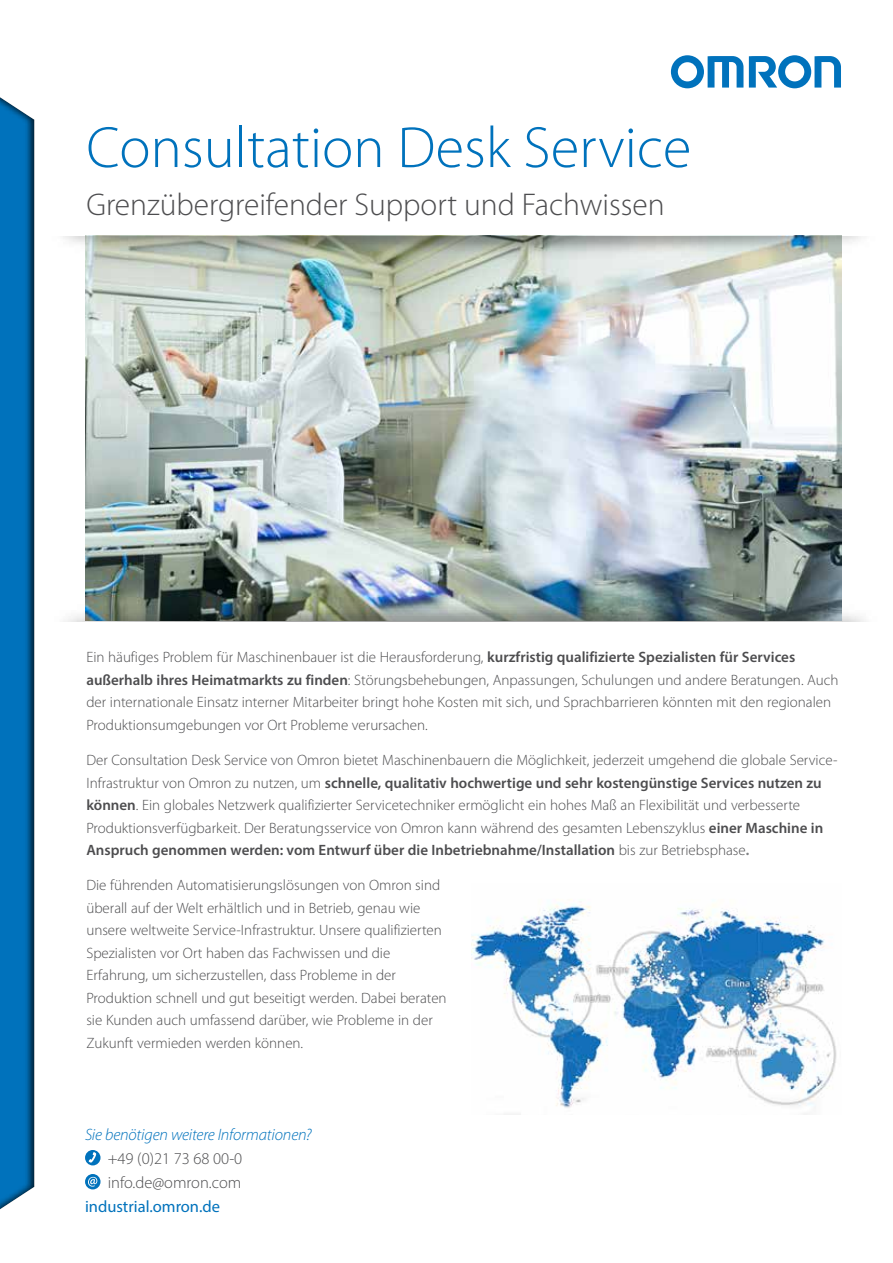
<style>
.page{position:relative;width:893px;height:1263px;background:#fff}
.page>*{position:absolute;margin:0;border:0;box-sizing:border-box;transform-origin:0 0}
.t1{font:300 58.5px "Myriad Pro";color:#0072bc}
.t2{font:300 31.5px "Myriad Pro";color:#4d4d4f}
.t3{font:italic 300 16.5px "Myriad Pro";letter-spacing:-.01em;color:#0072bc}
.t4{font:300 16.5px/24px "Myriad Pro";color:#4d4d4f}
.t5{font:16.5px "Myriad Pro";color:#0072bc}
.t6{font:300 15px/22.5px "Myriad Pro";color:#4d4d4f}
.s1{font-weight:600}
.s2{font-family:"Interstate CE";font-weight:700;font-stretch:condensed;color:#808285}
</style>
<div class="page">
<img style="left:85px;top:271px;width:757px;height:315px">
<svg style="left:671px;top:55px;width:72px;height:33px"></svg>
<svg style="left:749px;top:55px;width:92px;height:33px"></svg>
<div style="left:0;top:75px;width:35px;height:1158px;background:#000;opacity:.75"></div>
<img style="left:11px;top:236px;width:850px;height:35px">
<img style="left:11px;top:586px;width:853px;height:35px">
<img style="left:471px;top:903px;width:366px;height:205px">
<svg style="left:85px;top:1150px;width:16px;height:15px"></svg>
<svg style="left:89px;top:1152px;width:7px;height:10px"></svg>
<svg style="left:85px;top:1174px;width:16px;height:15px"></svg>
<svg style="left:88px;top:1177px;width:9px;height:9px"></svg>
<h1 class="t1" style="left:86px;top:112px;width:606px">Consultation Desk Service</h1>
<h2 class="t2" style="left:86px;top:186px;width:580px">Grenzübergreifender Support und Fachwissen</h2>
<p class="t6" style="left:86px;top:646px;width:754px">Ein häufiges Problem für Maschinenbauer ist die Herausforderung, <span class="s1">kurzfristig qualifizierte Spezialisten für Services außerhalb ihres Heimatmarkts zu finden</span>: Störungsbehebungen, Anpassungen, Schulungen und andere Beratungen. Auch der internationale Einsatz interner Mitarbeiter bringt hohe Kosten mit sich, und Sprachbarrieren könnten mit den regionalen Produktionsumgebungen vor Ort Probleme verursachen.</p>
<p class="t6" style="left:86px;top:749px;width:753px">Der Consultation Desk Service von Omron bietet Maschinenbauern die Möglichkeit, jederzeit umgehend die globale Service-Infrastruktur von Omron zu nutzen, um <span class="s1">schnelle, qualitativ hochwertige und sehr kostengünstige Services nutzen zu können</span>. Ein globales Netzwerk qualifizierter Servicetechniker ermöglicht ein hohes Maß an Flexibilität und verbesserte Produktionsverfügbarkeit. Der Beratungsservice von Omron kann während des gesamten Lebenszyklus <span class="s1">einer Maschine in Anspruch genommen werden: vom Entwurf über die Inbetriebnahme/Installation</span> bis zur Betriebsphase<span class="s2">.</span></p>
<p class="t6" style="left:86px;top:874px;width:362px">Die führenden Automatisierungslösungen von Omron sind überall auf der Welt erhältlich und in Betrieb, genau wie unsere weltweite Service-Infrastruktur. Unsere qualifizierten Spezialisten vor Ort haben das Fachwissen und die Erfahrung, um sicherzustellen, dass Probleme in der Produktion schnell und gut beseitigt werden. Dabei beraten sie Kunden auch umfassend darüber, wie Probleme in der Zukunft vermieden werden können.</p>
<p class="t3" style="left:85px;top:1124px;width:228px">Sie benötigen weitere Informationen?</p>
<p class="t4" style="left:108px;top:1146px;width:136px">+49 (0)21 73 68 00-0 info.de@omron.com</p>
<p class="t5" style="left:85px;top:1196px;width:137px">industrial.omron.de</p>
</div>
